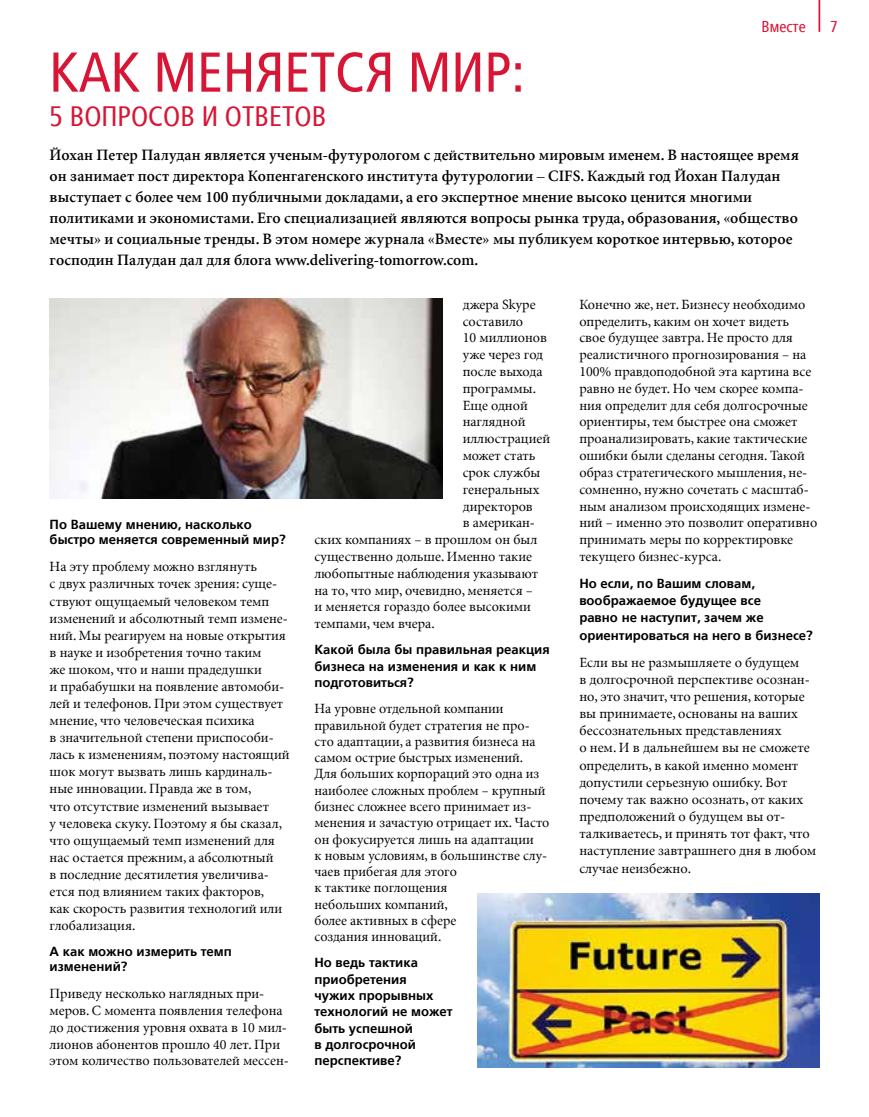
<style>
.page{position:relative;width:869px;height:1117px;background:#fff}
.page>*{position:absolute;margin:0;border:0;box-sizing:border-box;transform-origin:0 0}
.t1{font:condensed 56px "Frutiger LTCYR";color:#d71635}
.t2{font:condensed 28px "Frutiger LTCYR";color:#d71635}
.t3{font:600 15.75px/21px "Minion CYR";color:#000}
.t4{font:condensed 15.75px "Frutiger LTCYR";color:#d71635}
.t5{font:14px/17.2px "Minion CYR";color:#000}
.t6{font:700 13.12px/16.3px "Frutiger LTCYR";color:#000}
</style>
<div class="page">
<hr style="left:818px;top:0;width:1px;height:32px;background:#d71635">
<img style="left:50px;top:299px;width:392px;height:200px">
<img style="left:477px;top:893px;width:342px;height:174px">
<h1 class="t1" style="left:50px;top:43px;width:392px">Как ме няется мир</h1>
<h1 class="t1" style="left:511px;top:43px;width:15px">:</h1>
<h2 class="t2" style="left:50px;top:102px;width:84px">5 вопросов</h2>
<h2 class="t2" style="left:202px;top:102px;width:109px">и ответов</h2>
<p class="t4" style="left:761px;top:18px;width:46px">Вместе</p>
<p class="t4" style="left:829px;top:18px;width:9px">7</p>
<p class="t3" style="left:50px;top:144px;width:750px">Йохан Петер Палудан является ученым-футурологом с действительно мировым именем. В настоящее время он занимает пост директора Копенгагенского института футурологии – CIFS. Каждый год Йохан Палудан выступает с более чем 100 публичными докладами, а его экспертное мнение высоко ценится многими политиками и экономистами. Его специализацией являются вопросы рынка труда, образования, «общество мечты» и социальные тренды. В этом номере журнала «Вместе» мы публикуем короткое интервью, которое господин Палудан дал для блога www.delivering-tomorrow.com.</p>
<p class="t6" style="left:50px;top:516px;width:237px;line-height:15.8px">По Вашему мнению, насколько быстро меняется современный мир?</p>
<p class="t5" style="left:50px;top:558px;width:241px">На эту проблему можно взглянуть<br>с двух различных точек зрения: суще&shy;ствуют ощущаемый человеком темп изменений и абсолютный темп измене&shy;ний. Мы реагируем на новые открытия в науке и изобретения точно таким<br>же шоком, что и наши прадедушки<br>и прабабушки на появление автомоби&shy;лей и телефонов. При этом существует мнение, что человеческая психика<br>в значительной степени приспособи&shy;лась к изменениям, поэтому настоящий шок могут вызвать лишь кардиналь&shy;ные инновации. Правда же в том,<br>что отсутствие изменений вызывает<br>у человека скуку. Поэтому я бы сказал, что ощущаемый темп изменений для нас остается прежним, а абсолютный<br>в последние десятилетия увеличива&shy;ется под влиянием таких факторов,<br>как скорость развития технологий или глобализация.</p>
<p class="t6" style="left:50px;top:943px;width:183px;line-height:15.8px">А как можно измерить темп изменений?</p>
<p class="t5" style="left:50px;top:984px;width:241px">Приведу несколько наглядных при&shy;меров. С момента появления телефона до достижения уровня охвата в 10 мил&shy;лионов абонентов прошло 40 лет. При этом количество пользователей мессен-</p>
<p class="t5" style="left:462px;top:295px;width:74px">джера Skype</p>
<p class="t5" style="left:462px;top:312px;width:62px">составило</p>
<p class="t5" style="left:462px;top:329px;width:86px">10 миллионов</p>
<p class="t5" style="left:462px;top:346px;width:82px">уже через год</p>
<p class="t5" style="left:462px;top:363px;width:81px">после выхода</p>
<p class="t5" style="left:462px;top:379px;width:75px">программы.</p>
<p class="t5" style="left:462px;top:396px;width:67px">Еще одной</p>
<p class="t5" style="left:462px;top:413px;width:64px">наглядной</p>
<p class="t5" style="left:462px;top:430px;width:89px">иллюстрацией</p>
<p class="t5" style="left:462px;top:447px;width:74px">может стать</p>
<p class="t5" style="left:462px;top:463px;width:79px">срок службы</p>
<p class="t5" style="left:462px;top:480px;width:78px">генеральных</p>
<p class="t5" style="left:462px;top:497px;width:71px">директоров</p>
<p class="t5" style="left:462px;top:514px;width:74px">в американ-</p>
<p class="t5" style="left:314px;top:531px;width:224px">ских компаниях – в прошлом он был</p>
<p class="t5" style="left:314px;top:547px;width:219px">существенно дольше. Именно такие</p>
<p class="t5" style="left:314px;top:564px;width:225px">любопытные наблюдения указывают</p>
<p class="t5" style="left:314px;top:581px;width:220px">на то, что мир, очевидно, меняется –</p>
<p class="t5" style="left:314px;top:598px;width:218px">и меняется гораздо более высокими</p>
<p class="t5" style="left:314px;top:615px;width:122px">темпами, чем вчера.</p>
<p class="t6" style="left:314px;top:641px;width:237px">Какой была бы правильная реакция бизнеса на изменения и как к ним подготовиться?</p>
<p class="t5" style="left:314px;top:700px;width:236px;line-height:16.3px">На уровне отдельной компании правильной будет стратегия не про&shy;сто адаптации, а развития бизнеса на самом острие быстрых изменений.<br>Для больших корпораций это одна из наиболее сложных проблем – крупный бизнес сложнее всего принимает из&shy;менения и зачастую отрицает их. Часто он фокусируется лишь на адаптации<br>к новым условиям, в большинстве слу&shy;чаев прибегая для этого<br>к тактике поглощения<br>небольших компаний,<br>более активных в сфере<br>создания инноваций.</p>
<p class="t6" style="left:314px;top:954px;width:140px">Но ведь тактика приобретения<br>чужих прорывных технологий не может быть успешной<br>в долгосрочной перспективе?</p>
<p class="t5" style="left:579px;top:295px;width:239px">Конечно же, нет. Бизнесу необходимо определить, каким он хочет видеть свое будущее завтра. Не просто для реалистичного прогнозирования – на 100% правдоподобной эта картина все равно не будет. Но чем скорее компа&shy;ния определит для себя долгосрочные ориентиры, тем быстрее она сможет проанализировать, какие тактические ошибки были сделаны сегодня. Такой образ стратегического мышления, не&shy;сомненно, нужно сочетать с масштаб&shy;ным анализом происходящих измене&shy;ний – именно это позволит оперативно принимать меры по корректировке текущего бизнес-курса.</p>
<p class="t6" style="left:579px;top:575px;width:235px;line-height:17.2px">Но если, по Вашим словам, воображаемое будущее все<br>равно не наступит, зачем же ориентироваться на него в бизнесе?</p>
<p class="t5" style="left:579px;top:653px;width:238px">Если вы не размышляете о будущем<br>в долгосрочной перспективе осознан&shy;но, это значит, что решения, которые вы принимаете, основаны на ваших бессознательных представлениях<br>о нем. И в дальнейшем вы не сможете определить, в какой именно момент допустили серьезную ошибку. Вот почему так важно осознать, от каких предположений о будущем вы от&shy;талкиваетесь, и принять тот факт, что наступление завтрашнего дня в любом случае неизбежно.</p>
</div>
